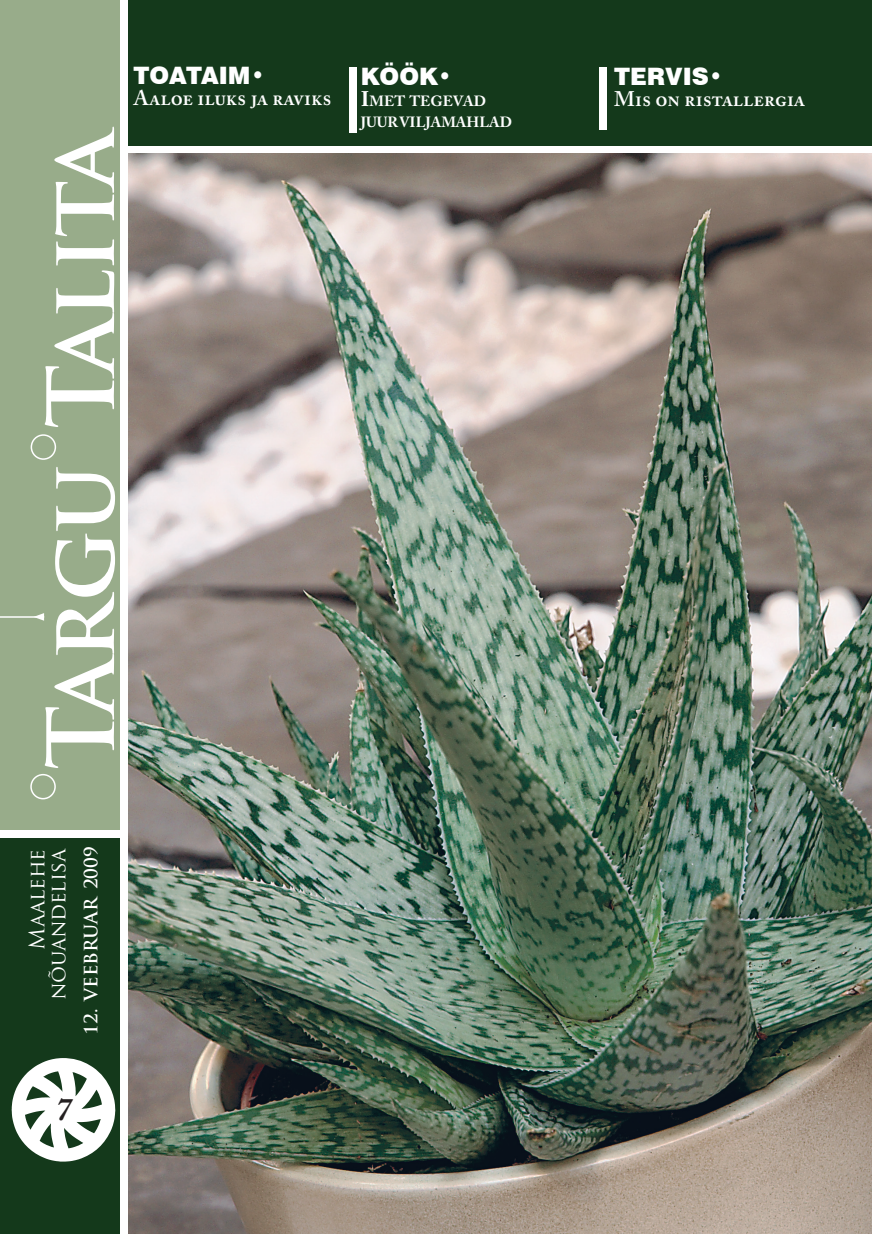
<style>
.page{position:relative;width:872px;height:1234px;background:#fff}
.page>*{position:absolute;margin:0;border:0;box-sizing:border-box;transform-origin:0 0}
.t1{font:700 90px "Trajan Pro";letter-spacing:-.055em;color:#fff}
.t2{font:italic 700 33px "Adobe Caslon Pro";color:#231f20}
.t3{font:900 24px "Swiss 721 BT";color:#fff}
.t4{font:600 21px "Adobe Caslon Pro";color:#fff}
.t5{font:21px/21px "Trajan Pro";color:#fff;text-align:right}
.t6{font:700 18px "Trajan Pro";color:#fff}
.t7{font:700 14.7px/21px "Adobe Caslon Pro";color:#fff}
.s1{font-size:21px}
</style>
<div class="page">
<img style="left:128px;top:153px;width:744px;height:1080px">
<div style="left:126px;top:0;width:746px;height:151px;background:#14391b"></div>
<div style="left:123px;top:146px;width:749px;height:6px;background:#fff"></div>
<div style="left:349px;top:67px;width:7px;height:66px;background:#fff"></div>
<div style="left:599px;top:67px;width:7px;height:63px;background:#fff"></div>
<div style="left:0;top:0;width:121px;height:830px;background:#98ac8a"></div>
<div style="left:0;top:837px;width:121px;height:396px;background:#14391b"></div>
<svg style="left:34px;top:613px;width:10px;height:7px"></svg>
<hr style="left:0;top:616px;width:42px;height:1px;background:#fff">
<div style="left:31px;top:434px;width:25px;height:25px;border:2px solid #fff;border-radius:50%"></div>
<div style="left:30px;top:773px;width:26px;height:26px;border:2px solid #fff;border-radius:50%"></div>
<div style="left:121px;top:0;width:7px;height:1233px;background:#fff"></div>
<img style="left:12px;top:1058px;width:103px;height:103px">
<h1 class="t1" style="left:25px;top:769px;width:649px;rotate:-90deg">Targu Talita</h1>
<p class="t3" style="left:134px;top:61px;width:133px">TOATAIM•</p>
<p class="t4" style="left:134px;top:86px;width:199px">Aaloe iluks ja raviks</p>
<p class="t3" style="left:361px;top:62px;width:93px">KÖÖK•</p>
<p class="t7" style="left:361px;top:91px;width:153px"><span class="s1">I</span>MET TEGEVAD<br>JUURVILJAMAHLAD</p>
<p class="t5" style="left:26px;top:1000px;width:154px;rotate:-90deg">Maalehe nõuandelisa</p>
<p class="t6" style="left:80px;top:1034px;width:190px;rotate:-90deg">12. VEEBRUAR 2009</p>
<h2 class="t2" style="left:55px;top:1089px;width:18px">7</h2>
<p class="t3" style="left:614px;top:62px;width:110px">TERVIS•</p>
<p class="t4" style="left:614px;top:86px;width:192px">Mis on ristallergia</p>
</div>
